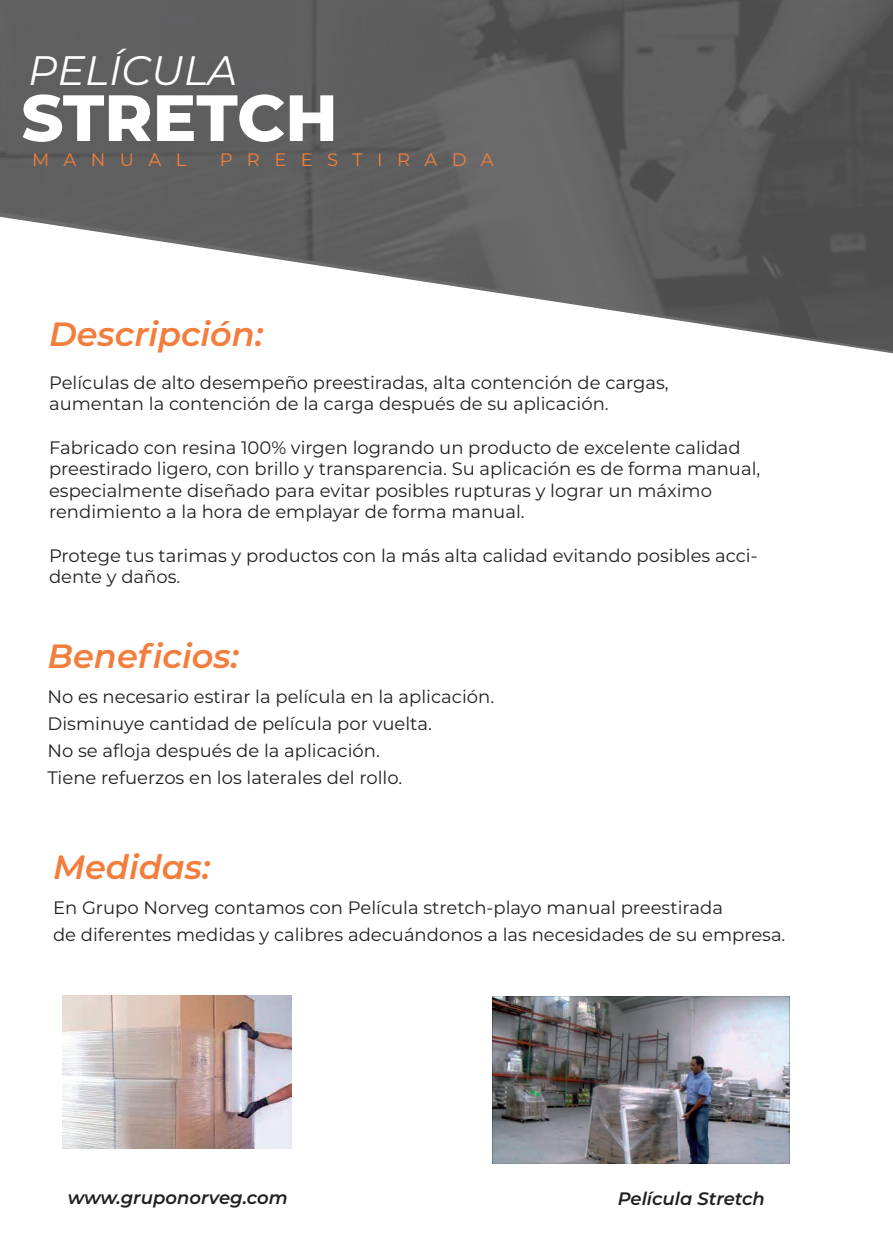
<style>
.page{position:relative;width:893px;height:1234px;background:#fff}
.page>*{position:absolute;margin:0;border:0;box-sizing:border-box;transform-origin:0 0}
.t1{font:800 65.25px "Montserrat";color:#fff}
.t2{font:italic 41.1px "Montserrat";color:#fff}
.t3{font:italic 600 33.6px "Montserrat";color:#f27d3c}
.t4{font:18px/21.6px "Montserrat";color:#231f20}
.t5{font:italic 600 18px "Montserrat";color:#231f20}
.t6{font:18px "Montserrat";letter-spacing:.8em;color:#f47f3a}
</style>
<div class="page">
<svg style="left:0;top:0;width:893px;height:354px;fill:#605f60"></svg>
<img style="left:493px;top:996px;width:296px;height:166px">
<img style="left:62px;top:995px;width:230px;height:152px">
<h2 class="t2" style="left:28px;top:42px;width:211px">PELÍCULA</h2>
<h1 class="t1" style="left:21px;top:70px;width:318px">STRETCH</h1>
<p class="t6" style="left:32px;top:147px;width:156px">MANUAL</p>
<p class="t6" style="left:220px;top:147px;width:276px">PREESTIRADA</p>
<h3 class="t3" style="left:49px;top:309px;width:216px">Descripción:</h3>
<p class="t4" style="left:49px;top:371px;width:621px">Películas de alto desempeño preestiradas, alta contención de cargas, aumentan la contención de la carga después de su aplicación.</p>
<p class="t4" style="left:49px;top:435px;width:713px">Fabricado con resina 100% virgen logrando un producto de excelente calidad preestirado ligero, con brillo y transparencia. Su aplicación es de forma manual, especialmente diseñado para evitar posibles rupturas y lograr un máximo rendimiento a la hora de emplayar de forma manual.</p>
<p class="t4" style="left:49px;top:543px;width:710px">Protege tus tarimas y productos con la más alta calidad evitando posibles acci&shy;dente y daños.</p>
<h3 class="t3" style="left:48px;top:632px;width:193px">Beneficios:</h3>
<p class="t4" style="left:48px;top:682px;width:448px;line-height:27px">No es necesario estirar la película en la aplicación.<br>Disminuye cantidad de película por vuelta.<br>No se afloja después de la aplicación.<br>Tiene refuerzos en los laterales del rollo.</p>
<h3 class="t3" style="left:53px;top:842px;width:159px">Medidas:</h3>
<p class="t4" style="left:53px;top:893px;width:734px;line-height:27px">En Grupo Norveg contamos con Película stretch-playo manual preestirada<br>de diferentes medidas y calibres adecuándonos a las necesidades de su empresa.</p>
<p class="t5" style="left:68px;top:1184px;width:222px">www.gruponorveg.com</p>
<p class="t5" style="left:618px;top:1185px;width:149px">Película Stretch</p>
</div>
